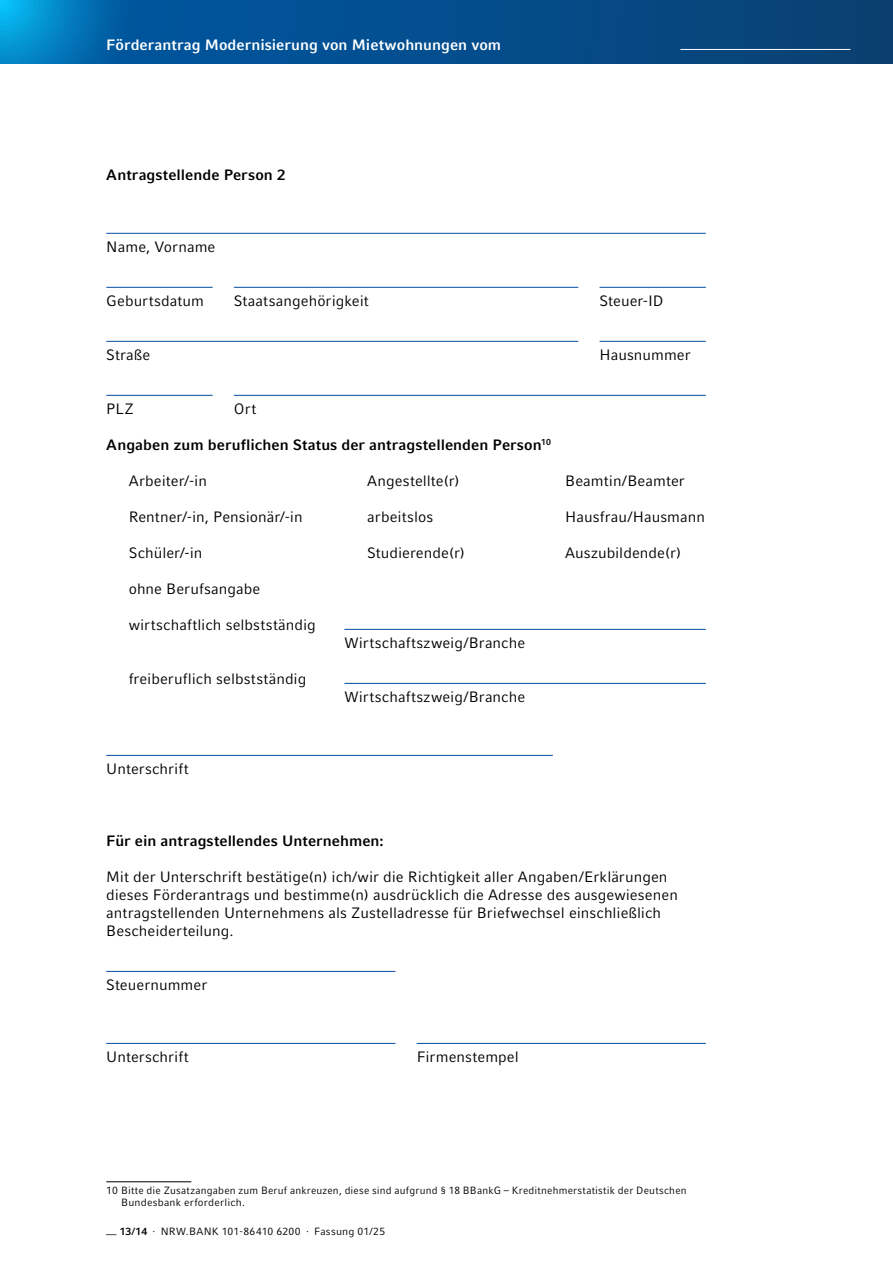
<style>
.page{position:relative;width:893px;height:1263px;background:#fff}
.page>*{position:absolute;margin:0;border:0;box-sizing:border-box;transform-origin:0 0}
.G_G__LZ{font:15px/18px "Compatil Fact LT Pro";letter-spacing:.005em;color:#000}
.G_G_Bold_LZ{font:700 15px "Compatil Fact LT Pro";letter-spacing:.005em;color:#000}
.G_G{font:15px "Compatil Fact LT Pro";letter-spacing:.005em;color:#000}
.t1{font:700 15px "Compatil Fact LT Pro";color:#fff}
.G_G_2LZ{font:15px "Compatil Fact LT Pro";letter-spacing:.005em;color:#000}
.Fuss_Norm_End_Fußnote{font:10.5px/12px "Compatil Fact LT Pro";letter-spacing:.02em;color:#000}
.s1{font-weight:700}
</style>
<div class="page">
<svg style="left:0;top:0;width:893px;height:64px;background:#045290"></svg>
<hr style="left:680px;top:49px;width:170px;height:1px;background:#fff">
<hr style="left:106px;top:233px;width:600px;height:1px;background:#024da1">
<hr style="left:106px;top:287px;width:107px;height:1px;background:#024da1">
<hr style="left:234px;top:287px;width:344px;height:1px;background:#024da1">
<hr style="left:600px;top:287px;width:106px;height:1px;background:#024da1">
<hr style="left:106px;top:341px;width:472px;height:1px;background:#024da1">
<hr style="left:600px;top:341px;width:106px;height:1px;background:#024da1">
<hr style="left:106px;top:395px;width:107px;height:1px;background:#024da1">
<hr style="left:234px;top:395px;width:472px;height:1px;background:#024da1">
<hr style="left:344px;top:629px;width:362px;height:1px;background:#024da1">
<hr style="left:344px;top:683px;width:362px;height:1px;background:#024da1">
<hr style="left:106px;top:755px;width:447px;height:1px;background:#024da1">
<hr style="left:106px;top:971px;width:289px;height:1px;background:#024da1">
<hr style="left:106px;top:1043px;width:289px;height:1px;background:#024da1">
<hr style="left:417px;top:1043px;width:289px;height:1px;background:#024da1">
<hr style="left:106px;top:1181px;width:85px;height:1px;background:#000">
<p class="t1" style="left:106px;top:36px;width:396px">Förderantrag Modernisierung von Mietwohnungen vom</p>
<p class="G_G_Bold_LZ" style="left:106px;top:166px;width:181px">Antragstellende Person 2</p>
<p class="G_G__LZ" style="left:106px;top:237px;width:111px">Name, Vorname</p>
<p class="G_G__LZ" style="left:106px;top:291px;width:99px">Geburtsdatum</p>
<p class="G_G__LZ" style="left:234px;top:291px;width:136px">Staatsangehörigkeit</p>
<p class="G_G__LZ" style="left:600px;top:291px;width:65px">Steuer-ID</p>
<p class="G_G__LZ" style="left:106px;top:345px;width:46px">Straße</p>
<p class="G_G__LZ" style="left:600px;top:345px;width:93px">Hausnummer</p>
<p class="G_G__LZ" style="left:106px;top:399px;width:29px">PLZ</p>
<p class="G_G__LZ" style="left:234px;top:399px;width:24px">Ort</p>
<p class="G_G_Bold_LZ" style="left:106px;top:436px;width:446px">Angaben zum beruflichen Status der antragstellenden Person<sup>10</sup></p>
<p class="G_G__LZ" style="left:129px;top:471px;width:80px">Arbeiter/-in</p>
<p class="G_G__LZ" style="left:367px;top:471px;width:94px">Angestellte(r)</p>
<p class="G_G__LZ" style="left:565px;top:471px;width:121px">Beamtin/Beamter</p>
<p class="G_G__LZ" style="left:129px;top:507px;width:175px">Rentner/-in, Pensionär/-in</p>
<p class="G_G__LZ" style="left:367px;top:507px;width:68px">arbeitslos</p>
<p class="G_G__LZ" style="left:565px;top:507px;width:141px">Hausfrau/Hausmann</p>
<p class="G_G__LZ" style="left:129px;top:543px;width:75px">Schüler/-in</p>
<p class="G_G__LZ" style="left:367px;top:543px;width:99px">Studierende(r)</p>
<p class="G_G__LZ" style="left:565px;top:543px;width:117px">Auszubildende(r)</p>
<p class="G_G__LZ" style="left:129px;top:579px;width:133px">ohne Berufsangabe</p>
<p class="G_G" style="left:129px;top:616px;width:189px">wirtschaftlich selbstständig</p>
<p class="G_G__LZ" style="left:344px;top:633px;width:182px">Wirtschaftszweig/Branche</p>
<p class="G_G" style="left:129px;top:670px;width:179px">freiberuflich selbstständig</p>
<p class="G_G__LZ" style="left:344px;top:687px;width:182px">Wirtschaftszweig/Branche</p>
<p class="G_G_2LZ" style="left:106px;top:760px;width:84px">Unterschrift</p>
<p class="G_G_Bold_LZ" style="left:106px;top:832px;width:279px">Für ein antragstellendes Unternehmen:</p>
<p class="G_G__LZ" style="left:106px;top:867px;width:573px">Mit der Unterschrift bestätige(n) ich/wir die Richtigkeit aller Angaben/Erklärungen dieses Förderantrags und bestimme(n) ausdrücklich die Adresse des ausgewiesenen antragstellenden Unternehmens als Zustelladresse für Briefwechsel einschließlich Bescheiderteilung.</p>
<p class="G_G_2LZ" style="left:106px;top:976px;width:102px">Steuernummer</p>
<p class="G_G__LZ" style="left:106px;top:1047px;width:84px">Unterschrift</p>
<p class="G_G__LZ" style="left:417px;top:1047px;width:104px">Firmenstempel</p>
<p class="Fuss_Norm_End_Fußnote" style="left:121px;top:1184px;width:567px;text-indent:-15px">10 Bitte die Zusatzangaben zum Beruf ankreuzen, diese sind aufgrund § 18 BBankG – Kreditnehmerstatistik der Deutschen<br>Bundesbank erforderlich.</p>
<p class="Fuss_Norm_End_Fußnote" style="left:106px;top:1225px;width:281px">— <span class="s1">13/14</span> · NRW.BANK 101-86410 6200 · Fassung 01/25</p>
</div>
